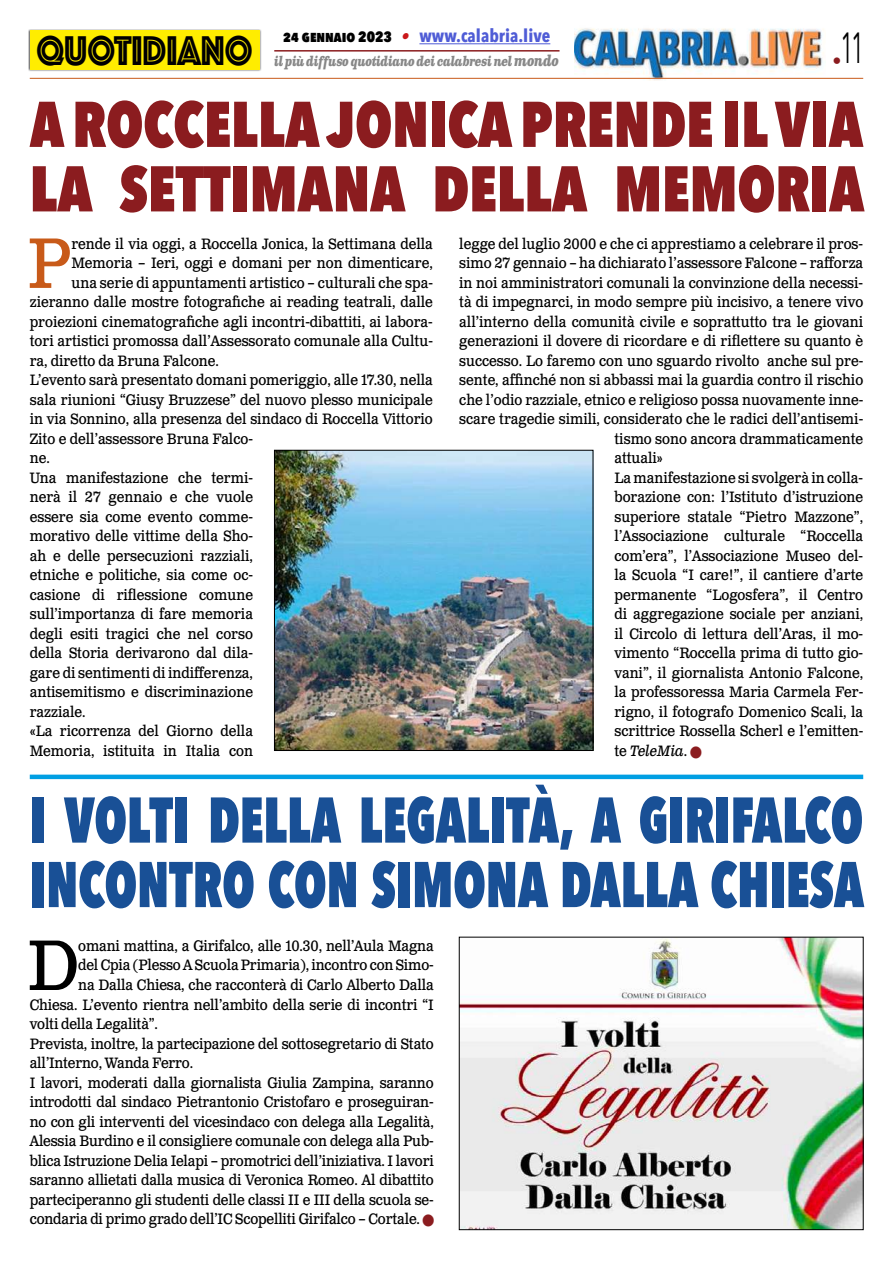
<style>
.page{position:relative;width:893px;height:1263px;background:#fff}
.page>*{position:absolute;margin:0;border:0;box-sizing:border-box;transform-origin:0 0}
.t1{font:71.25px "Clarendon Text Pro";color:#c85a19;scale:.9 1}
.t2{font:71.25px "Clarendon Text Pro";color:#000;scale:.9 1}
.t3{font:800 63.9px/64.5px "Avenir Next Condensed";color:#195096;scale:.8 1}
.t4{font:800 63.9px/64.5px "Avenir Next Condensed";color:#8b1c1f;scale:.91 1}
.t5{font:43.5px "Avenir Next Condensed";color:#000;scale:.55 1}
.t6{font:43.2px "Phosphate Inline";color:#000;scale:.87 1}
.t7{font:700 18px "Avenir Next Condensed";color:#4f5cd6}
.t8{font:15px "Clarendon Text Pro";color:#000;scale:.9 1}
.t9{font:italic 15px "Clarendon Text Pro";letter-spacing:-.02em;color:#000;scale:.9 1}
.t10{font:italic 700 13.5px "Clarendon Text Pro";letter-spacing:-.05em;color:#878787;scale:.79 1}
.s1{font-weight:800;font-size:15px;color:#000}
.s2{font-family:"Clarendon Text Pro";font-style:italic;font-size:16.5px;color:#ca181a}
.s3{font-size:15px}
.s4{font-style:normal}
.s5{color:#8b1c1f}
</style>
<div class="page">
<img style="left:574px;top:28px;width:252px;height:53px">
<hr style="left:30px;top:78px;width:833px;height:1px;background:#c85a19">
<div style="left:28px;top:29px;width:233px;height:43px;background:#000;opacity:.75"></div>
<div style="left:30px;top:31px;width:229px;height:39px;background:#ffed00"></div>
<hr style="left:419px;top:43px;width:131px;height:1px;background:#4f5cd6">
<hr style="left:274px;top:50px;width:285px;height:2px;background:#8b1c1f">
<img style="left:276px;top:452px;width:315px;height:297px">
<div style="left:274px;top:450px;width:319px;height:301px;border:1px solid #000"></div>
<hr style="left:30px;top:775px;width:833px;height:4px;background:#009fe3">
<img style="left:461px;top:939px;width:400px;height:289px">
<div style="left:459px;top:937px;width:404px;height:293px;border:1px solid #000"></div>
<h3 class="t6" style="left:36px;top:20px;width:250px">QUOTIDIANO</h3>
<p class="t7" style="left:283px;top:25px;width:269px"><span class="s1">24 gennaio 2023</span> <span class="s2">•</span> www.calabria.live</p>
<p class="t10" style="left:274px;top:53px;width:362px">il più diffuso quotidiano dei calabresi nel <span class="s3">mondo</span></p>
<h3 class="t5" style="left:832px;top:11px;width:58px"><sub>•</sub>11</h3>
<h2 class="t4" style="left:30px;top:91px;width:919px">A ROCCELLA JONICA PRENDE IL VIA<br>LA SETTIMANA DELLA MEMORIA</h2>
<h1 class="t1" style="left:27px;top:220px;width:51px">P</h1>
<p class="t8" style="left:71px;top:235px;width:403px">rende il via oggi, a Roccella Jonica, la Settimana della</p>
<p class="t8" style="left:71px;top:254px;width:403px">Memoria – Ieri, oggi e domani per non dimenticare,</p>
<p class="t8" style="left:71px;top:274px;width:403px">una serie di appuntamenti artistico – culturali che spa-</p>
<p class="t8" style="left:30px;top:293px;width:449px">zieranno dalle mostre fotografiche ai reading teatrali, dalle</p>
<p class="t8" style="left:30px;top:313px;width:449px">proiezioni cinematografiche agli incontri-dibattiti, ai labora-</p>
<p class="t8" style="left:30px;top:332px;width:449px">tori artistici promossa dall’Assessorato comunale alla Cultu-</p>
<p class="t8" style="left:30px;top:352px;width:212px">ra, diretto da Bruna Falcone.</p>
<p class="t8" style="left:30px;top:371px;width:449px">L’evento sarà presentato domani pomeriggio, alle 17.30, nella</p>
<p class="t8" style="left:30px;top:391px;width:449px">sala riunioni “Giusy Bruzzese” del nuovo plesso municipale</p>
<p class="t8" style="left:30px;top:410px;width:449px">in via Sonnino, alla presenza del sindaco di Roccella Vittorio</p>
<p class="t8" style="left:30px;top:430px;width:250px">Zito e dell’assessore Bruna Falco-</p>
<p class="t8" style="left:30px;top:449px;width:24px">ne.</p>
<p class="t8" style="left:30px;top:469px;width:250px">Una manifestazione che termi-</p>
<p class="t8" style="left:30px;top:488px;width:250px">nerà il 27 gennaio e che vuole</p>
<p class="t8" style="left:30px;top:508px;width:250px">essere sia come evento comme-</p>
<p class="t8" style="left:30px;top:527px;width:250px">morativo delle vittime della Sho-</p>
<p class="t8" style="left:30px;top:547px;width:250px">ah e delle persecuzioni razziali,</p>
<p class="t8" style="left:30px;top:566px;width:250px">etniche e politiche, sia come oc-</p>
<p class="t8" style="left:30px;top:586px;width:250px">casione di riflessione comune</p>
<p class="t8" style="left:30px;top:605px;width:250px">sull’importanza di fare memoria</p>
<p class="t8" style="left:30px;top:625px;width:250px">degli esiti tragici che nel corso</p>
<p class="t8" style="left:30px;top:644px;width:250px">della Storia derivarono dal dila-</p>
<p class="t8" style="left:30px;top:664px;width:250px">gare di sentimenti di indifferenza,</p>
<p class="t8" style="left:30px;top:683px;width:250px">antisemitismo e discriminazione</p>
<p class="t8" style="left:30px;top:703px;width:63px">razziale.</p>
<p class="t8" style="left:30px;top:722px;width:250px">«La ricorrenza del Giorno della</p>
<p class="t8" style="left:30px;top:742px;width:250px">Memoria, istituita in Italia con</p>
<p class="t8" style="left:459px;top:235px;width:450px">legge del luglio 2000 e che ci apprestiamo a celebrare il pros-</p>
<p class="t8" style="left:459px;top:254px;width:450px">simo 27 gennaio – ha dichiarato l’assessore Falcone – rafforza</p>
<p class="t8" style="left:459px;top:274px;width:450px">in noi amministratori comunali la convinzione della necessi-</p>
<p class="t8" style="left:459px;top:293px;width:450px">tà di impegnarci, in modo sempre più incisivo, a tenere vivo</p>
<p class="t8" style="left:459px;top:313px;width:450px">all’interno della comunità civile e soprattutto tra le giovani</p>
<p class="t8" style="left:459px;top:332px;width:450px">generazioni il dovere di ricordare e di riflettere su quanto è</p>
<p class="t8" style="left:459px;top:352px;width:450px">successo. Lo faremo con uno sguardo rivolto anche sul pre-</p>
<p class="t8" style="left:459px;top:371px;width:450px">sente, affinché non si abbassi mai la guardia contro il rischio</p>
<p class="t8" style="left:459px;top:391px;width:450px">che l’odio razziale, etnico e religioso possa nuovamente inne-</p>
<p class="t8" style="left:459px;top:410px;width:450px">scare tragedie simili, considerato che le radici dell’antisemi-</p>
<p class="t8" style="left:614px;top:430px;width:278px">tismo sono ancora drammaticamente</p>
<p class="t8" style="left:614px;top:449px;width:55px">attuali»</p>
<p class="t8" style="left:614px;top:469px;width:278px">La manifestazione si svolgerà in colla-</p>
<p class="t8" style="left:614px;top:488px;width:278px">borazione con: l’Istituto d’istruzione</p>
<p class="t8" style="left:614px;top:508px;width:278px">superiore statale “Pietro Mazzone”,</p>
<p class="t8" style="left:614px;top:527px;width:278px">l’Associazione culturale “Roccella</p>
<p class="t8" style="left:614px;top:547px;width:278px">com’era”, l’Associazione Museo del-</p>
<p class="t8" style="left:614px;top:566px;width:278px">la Scuola “I care!”, il cantiere d’arte</p>
<p class="t8" style="left:614px;top:586px;width:278px">permanente “Logosfera”, il Centro</p>
<p class="t8" style="left:614px;top:605px;width:278px">di aggregazione sociale per anziani,</p>
<p class="t8" style="left:614px;top:625px;width:278px">il Circolo di lettura dell’Aras, il mo-</p>
<p class="t8" style="left:614px;top:644px;width:278px">vimento “Roccella prima di tutto gio-</p>
<p class="t8" style="left:614px;top:664px;width:278px">vani”, il giornalista Antonio Falcone,</p>
<p class="t8" style="left:614px;top:683px;width:278px">la professoressa Maria Carmela Fer-</p>
<p class="t8" style="left:614px;top:703px;width:278px">rigno, il fotografo Domenico Scali, la</p>
<p class="t8" style="left:614px;top:722px;width:278px">scrittrice Rossella Scherl e l’emitten-</p>
<p class="t9" style="left:614px;top:741px;width:98px"><span class="s4">te</span> TeleMia<span class="s4">.</span> <span class="s5">■</span></p>
<h2 class="t3" style="left:30px;top:787px;width:1044px">I VOLTI DELLA LEGALITÀ, A GIRIFALCO<br>INCONTRO CON SIMONA DALLA CHIESA</h2>
<h1 class="t2" style="left:27px;top:922px;width:59px">D</h1>
<p class="t8" style="left:78px;top:937px;width:396px">omani mattina, a Girifalco, alle 10.30, nell’Aula Magna</p>
<p class="t8" style="left:78px;top:956px;width:396px">del Cpia (Plesso A Scuola Primaria), incontro con Simo-</p>
<p class="t8" style="left:78px;top:976px;width:396px">na Dalla Chiesa, che racconterà di Carlo Alberto Dalla</p>
<p class="t8" style="left:30px;top:995px;width:450px">Chiesa. L’evento rientra nell’ambito della serie di incontri “I</p>
<p class="t8" style="left:30px;top:1015px;width:144px">volti della Legalità”.</p>
<p class="t8" style="left:30px;top:1034px;width:450px">Prevista, inoltre, la partecipazione del sottosegretario di Stato</p>
<p class="t8" style="left:30px;top:1054px;width:183px">all’Interno, Wanda Ferro.</p>
<p class="t8" style="left:30px;top:1073px;width:450px">I lavori, moderati dalla giornalista Giulia Zampina, saranno</p>
<p class="t8" style="left:30px;top:1093px;width:450px">introdotti dal sindaco Pietrantonio Cristofaro e proseguiran-</p>
<p class="t8" style="left:30px;top:1112px;width:450px">no con gli interventi del vicesindaco con delega alla Legalità,</p>
<p class="t8" style="left:30px;top:1132px;width:450px">Alessia Burdino e il consigliere comunale con delega alla Pub-</p>
<p class="t8" style="left:30px;top:1151px;width:450px">blica Istruzione Delia Ielapi – promotrici dell’iniziativa. I lavori</p>
<p class="t8" style="left:30px;top:1171px;width:450px">saranno allietati dalla musica di Veronica Romeo. Al dibattito</p>
<p class="t8" style="left:30px;top:1190px;width:450px">parteciperanno gli studenti delle classi II e III della scuola se-</p>
<p class="t8" style="left:30px;top:1210px;width:450px">condaria di primo grado dell’IC Scopelliti Girifalco – Cortale. <span class="s5">■</span></p>
</div>
